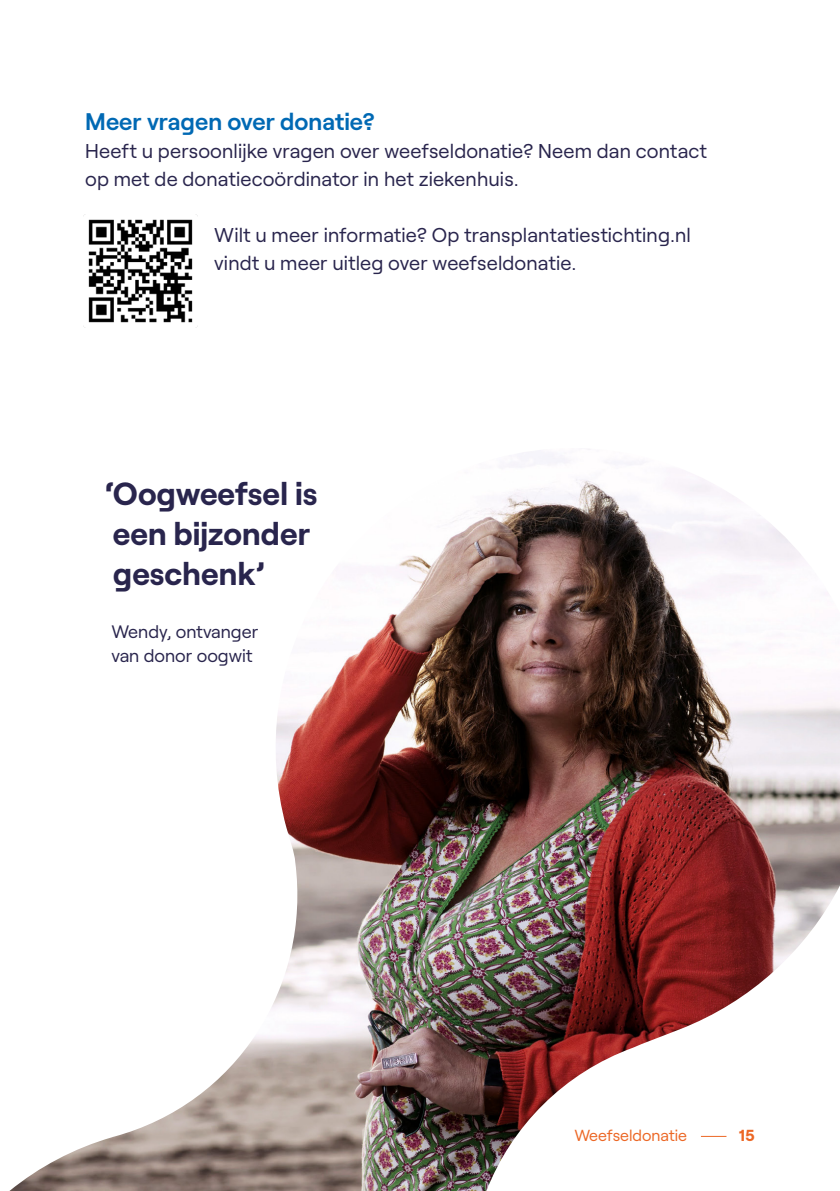
<style>
.page{position:relative;width:840px;height:1191px;background:#fff}
.page>*{position:absolute;margin:0;border:0;box-sizing:border-box;transform-origin:0 0}
.Quotetext{font:700 32px/40px "Roobert";color:#29254d}
.Subtitle{font:600 24px "Roobert";color:#0069b4}
.text{font:20px/28px "Roobert";letter-spacing:.005em;color:#29254d}
.Quote_author{font:18px "Roobert";color:#29254d}
.t1{font:16px "Roobert";color:#ec6725}
.t2{font:700 16px "Roobert";color:#ec6725}
</style>
<div class="page">
<img style="left:84px;top:214px;width:113px;height:114px">
<img style="left:9px;top:449px;width:830px;height:742px">
<h2 class="Subtitle" style="left:85px;top:103px;width:291px">Meer vragen over donatie?</h2>
<p class="text" style="left:85px;top:136px;width:623px">Heeft u persoonlijke vragen over weefseldonatie? Neem dan contact op met de donatiecoördinator in het ziekenhuis.</p>
<p class="text" style="left:214px;top:220px;width:478px">Wilt u meer informatie? Op transplantatiestichting.nl vindt u meer uitleg over weefseldonatie.</p>
<p class="Quotetext" style="left:104px;top:471px;width:214px">‘Oogweefsel is een bijzonder geschenk’</p>
<p class="Quote_author" style="left:111px;top:618px;width:148px">Wendy, ontvanger</p>
<p class="Quote_author" style="left:111px;top:642px;width:143px">van donor oogwit</p>
<p class="t1" style="left:574px;top:1123px;width:114px">Weefseldonatie</p>
<p class="t2" style="left:738px;top:1123px;width:18px">15</p>
</div>
